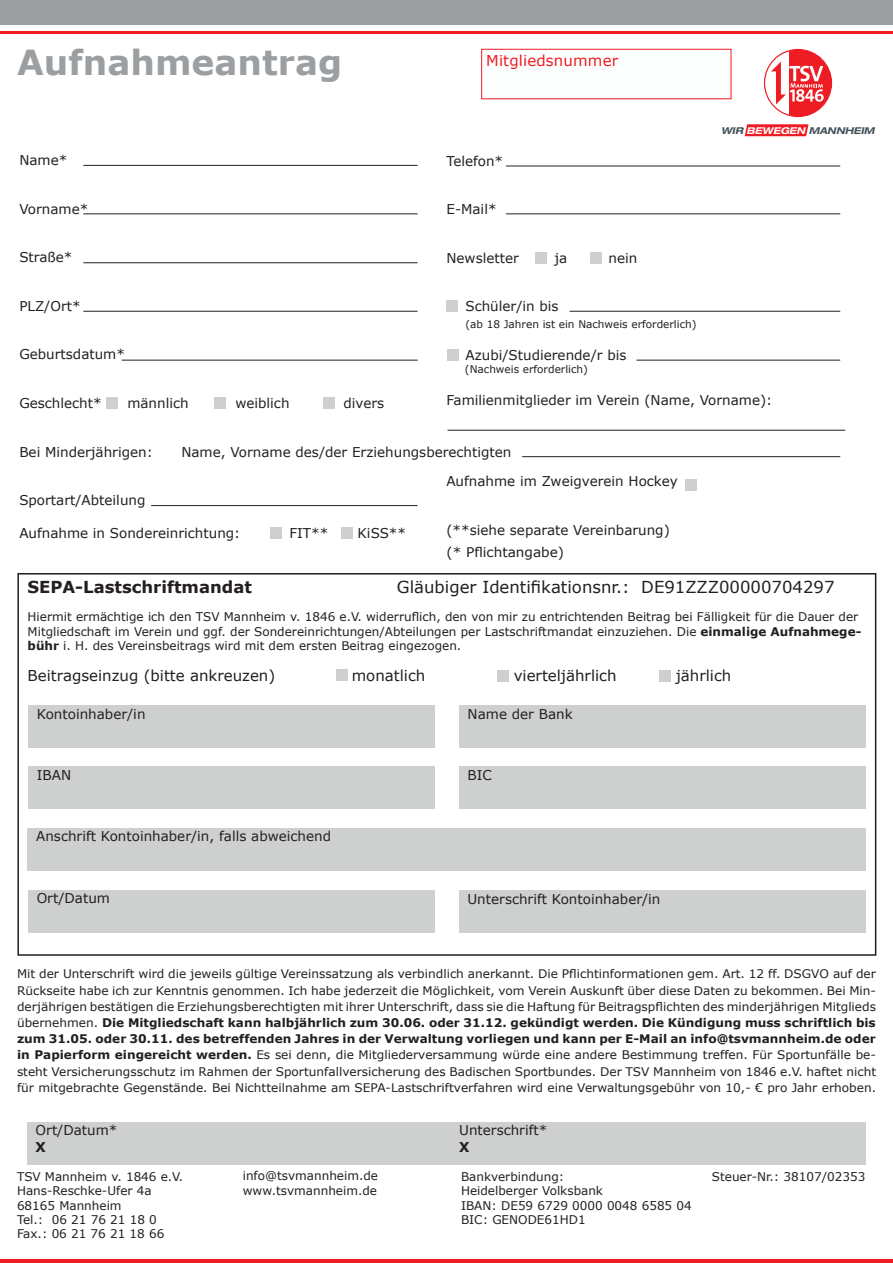
<style>
.page{position:relative;width:893px;height:1263px;background:#fff}
.page>*{position:absolute;margin:0;border:0;box-sizing:border-box;transform-origin:0 0}
.t1{font:700 34.5px "Verdana";color:#9c9fa1}
.t2{font:16.5px "Verdana";color:#231f20}
.t3{font:700 16.5px "Verdana";color:#231f20}
.t4{font:15px "Verdana";color:#231f20}
.t5{font:15px "Verdana";letter-spacing:.01em;color:#ee1d23}
.t6{font:13.5px "Verdana";color:#231f20}
.t7{font:700 13.5px "Verdana";color:#231f20}
.t8{font:13.35px "Verdana";color:#231f20}
.t9{font:12px/14.4px "Verdana";color:#231f20}
.t10{font:11.85px/16.2px "Verdana";color:#231f20;text-align:justify}
.t11{font:10.5px "Verdana";color:#231f20}
.t12{font:italic 700 expanded 9.45px "Helvetica Neue";color:#425159}
.s1{color:#fff}
.s2{font-weight:700}
</style>
<div class="page">
<div style="left:0;top:0;width:893px;height:25px;background:#9c9fa1"></div>
<hr style="left:0;top:31px;width:893px;height:3px;background:#ee1d23">
<div style="left:481px;top:49px;width:250px;height:50px;border:1px solid #ee1d23"></div>
<hr style="left:0;top:1259px;width:893px;height:4px;background:#ee1d23">
<div style="left:17px;top:573px;width:859px;height:383px;border:2px solid #231f20"></div>
<div style="left:28px;top:828px;width:838px;height:42px;background:#ced0d0"></div>
<div style="left:27px;top:1122px;width:838px;height:42px;background:#ced0d0"></div>
<div style="left:459px;top:890px;width:407px;height:43px;background:#ced0d0"></div>
<div style="left:28px;top:890px;width:407px;height:42px;background:#ced0d0"></div>
<div style="left:459px;top:767px;width:407px;height:42px;background:#ced0d0"></div>
<div style="left:28px;top:767px;width:407px;height:42px;background:#ced0d0"></div>
<div style="left:459px;top:705px;width:407px;height:43px;background:#ced0d0"></div>
<div style="left:28px;top:705px;width:407px;height:43px;background:#ced0d0"></div>
<div style="left:337px;top:670px;width:11px;height:11px;background:#ced0d0"></div>
<hr style="left:83px;top:165px;width:335px;height:1px;background:#231f20">
<hr style="left:83px;top:213px;width:335px;height:1px;background:#231f20">
<hr style="left:83px;top:262px;width:335px;height:1px;background:#231f20">
<hr style="left:83px;top:311px;width:335px;height:1px;background:#231f20">
<hr style="left:122px;top:360px;width:296px;height:1px;background:#231f20">
<hr style="left:506px;top:166px;width:334px;height:1px;background:#231f20">
<hr style="left:506px;top:213px;width:334px;height:1px;background:#231f20">
<hr style="left:570px;top:311px;width:270px;height:1px;background:#231f20">
<hr style="left:637px;top:360px;width:203px;height:1px;background:#231f20">
<hr style="left:522px;top:456px;width:318px;height:1px;background:#231f20">
<hr style="left:447px;top:430px;width:398px;height:1px;background:#231f20">
<hr style="left:151px;top:505px;width:267px;height:1px;background:#231f20">
<div style="left:271px;top:528px;width:11px;height:11px;background:#ced0d0"></div>
<div style="left:341px;top:528px;width:11px;height:11px;background:#ced0d0"></div>
<div style="left:686px;top:479px;width:11px;height:11px;background:#ced0d0"></div>
<div style="left:446px;top:300px;width:12px;height:12px;background:#ced0d0"></div>
<div style="left:447px;top:350px;width:11px;height:11px;background:#ced0d0"></div>
<div style="left:498px;top:671px;width:11px;height:11px;background:#ced0d0"></div>
<div style="left:659px;top:671px;width:11px;height:11px;background:#ced0d0"></div>
<div style="left:215px;top:398px;width:11px;height:11px;background:#ced0d0"></div>
<div style="left:323px;top:398px;width:11px;height:11px;background:#ced0d0"></div>
<div style="left:107px;top:398px;width:11px;height:11px;background:#ced0d0"></div>
<div style="left:535px;top:253px;width:11px;height:11px;background:#ced0d0"></div>
<div style="left:590px;top:253px;width:11px;height:11px;background:#ced0d0"></div>
<div style="left:764px;top:50px;width:67px;height:66px;background:#ee1d23;border-radius:50%"></div>
<svg style="left:764px;top:50px;width:24px;height:66px"></svg>
<div style="left:764px;top:49px;width:68px;height:68px;border:1px solid #ee1d23;border-radius:50%"></div>
<svg style="left:771px;top:62px;width:53px;height:42px"></svg>
<svg style="left:745px;top:124px;width:63px;height:12px"></svg>
<h1 class="t1" style="left:17px;top:38px;width:327px">Aufnahmeantrag</h1>
<p class="t5" style="left:486px;top:50px;width:133px">Mitgliedsnummer</p>
<p class="t12" style="left:721px;top:124px;width:155px">WIR <span class="s1">BEWEGEN</span> MANNHEIM</p>
<p class="t6" style="left:19px;top:151px;width:49px">Name*</p>
<p class="t6" style="left:19px;top:199px;width:70px">Vorname*</p>
<p class="t6" style="left:19px;top:248px;width:55px">Straße*</p>
<p class="t6" style="left:19px;top:296px;width:63px">PLZ/Ort*</p>
<p class="t6" style="left:19px;top:345px;width:107px">Geburtsdatum*</p>
<p class="t6" style="left:19px;top:394px;width:84px">Geschlecht*</p>
<p class="t6" style="left:127px;top:394px;width:63px">männlich</p>
<p class="t6" style="left:235px;top:394px;width:56px">weiblich</p>
<p class="t6" style="left:343px;top:394px;width:42px">divers</p>
<p class="t6" style="left:19px;top:442px;width:135px">Bei Minderjährigen:</p>
<p class="t6" style="left:181px;top:442px;width:332px">Name, Vorname des/der Erziehungsberechtigten</p>
<p class="t6" style="left:19px;top:491px;width:128px">Sportart/Abteilung</p>
<p class="t6" style="left:19px;top:523px;width:223px">Aufnahme in Sondereinrichtung:</p>
<p class="t6" style="left:289px;top:523px;width:40px">FIT**</p>
<p class="t6" style="left:358px;top:523px;width:50px">KiSS**</p>
<p class="t6" style="left:446px;top:151px;width:58px">Telefon*</p>
<p class="t6" style="left:446px;top:200px;width:52px">E-Mail*</p>
<p class="t6" style="left:446px;top:249px;width:74px">Newsletter</p>
<p class="t6" style="left:554px;top:249px;width:14px">ja</p>
<p class="t6" style="left:608px;top:249px;width:30px">nein</p>
<p class="t6" style="left:465px;top:297px;width:95px">Schüler/in bis</p>
<p class="t11" style="left:465px;top:316px;width:233px">(ab 18 Jahren ist ein Nachweis erforderlich)</p>
<p class="t6" style="left:465px;top:346px;width:162px">Azubi/Studierende/r bis</p>
<p class="t11" style="left:465px;top:361px;width:125px">(Nachweis erforderlich)</p>
<p class="t6" style="left:446px;top:391px;width:327px">Familienmitglieder im Verein (Name, Vorname):</p>
<p class="t6" style="left:446px;top:472px;width:233px">Aufnahme im Zweigverein Hockey</p>
<p class="t6" style="left:446px;top:520px;width:225px">(**siehe separate Vereinbarung)</p>
<p class="t8" style="left:446px;top:543px;width:119px">(* Pflichtangabe)</p>
<h2 class="t3" style="left:27px;top:575px;width:226px">SEPA-Lastschriftmandat</h2>
<h2 class="t2" style="left:397px;top:576px;width:439px">Gläubiger Identifikationsnr.: DE91ZZZ00000704297</h2>
<p class="t9" style="left:28px;top:609px;width:835px">Hiermit ermächtige ich den TSV Mannheim v. 1846 e.V. widerruflich, den von mir zu entrichtenden Beitrag bei Fälligkeit für die Dauer der<br>Mitgliedschaft im Verein und ggf. der Sondereinrichtungen/Abteilungen per Lastschriftmandat einzuziehen. Die <span class="s2">einmalige Aufnahmege&shy;bühr</span> i. H. des Vereinsbeitrags wird mit dem ersten Beitrag eingezogen.</p>
<p class="t4" style="left:28px;top:665px;width:249px">Beitragseinzug (bitte ankreuzen)</p>
<p class="t4" style="left:352px;top:665px;width:75px">monatlich</p>
<p class="t4" style="left:514px;top:665px;width:104px">vierteljährlich</p>
<p class="t4" style="left:676px;top:665px;width:57px">jährlich</p>
<p class="t6" style="left:37px;top:704px;width:110px">Kontoinhaber/in</p>
<p class="t6" style="left:468px;top:704px;width:107px">Name der Bank</p>
<p class="t6" style="left:37px;top:766px;width:36px">IBAN</p>
<p class="t6" style="left:468px;top:766px;width:26px">BIC</p>
<p class="t6" style="left:36px;top:827px;width:296px">Anschrift Kontoinhaber/in, falls abweichend</p>
<p class="t6" style="left:37px;top:889px;width:75px">Ort/Datum</p>
<p class="t6" style="left:467px;top:889px;width:195px">Unterschrift Kontoinhaber/in</p>
<p class="t10" style="left:17px;top:966px;width:861px">Mit der Unterschrift wird die jeweils gültige Vereinssatzung als verbindlich anerkannt. Die Pflichtinformationen gem. Art. 12 ff. DSGVO auf der Rückseite habe ich zur Kenntnis genommen. Ich habe jederzeit die Möglichkeit, vom Verein Auskunft über diese Daten zu bekommen. Bei Min&shy;derjährigen bestätigen die Erziehungsberechtigten mit ihrer Unterschrift, dass sie die Haftung für Beitragspflichten des minderjährigen Mitglieds übernehmen. <span class="s2">Die Mitgliedschaft kann halbjährlich zum 30.06. oder 31.12. gekündigt werden. Die Kündigung muss schriftlich bis zum 31.05. oder 30.11. des betreffenden Jahres in der Verwaltung vorliegen und kann per E-Mail an info@tsvmannheim.de oder in Papierform eingereicht werden.</span> Es sei denn, die Mitgliederversammung würde eine andere Bestimmung treffen. Für Sportunfälle be&shy;steht Versicherungsschutz im Rahmen der Sportunfallversicherung des Badischen Sportbundes. Der TSV Mannheim von 1846 e.V. haftet nicht für mitgebrachte Gegenstände. Bei Nichtteilnahme am SEPA-Lastschriftverfahren wird eine Verwaltungsgebühr von 10,- € pro Jahr erhoben.</p>
<p class="t6" style="left:36px;top:1121px;width:83px">Ort/Datum*</p>
<p class="t6" style="left:459px;top:1121px;width:90px">Unterschrift*</p>
<p class="t7" style="left:36px;top:1137px;width:12px">X</p>
<p class="t7" style="left:459px;top:1137px;width:12px">X</p>
<p class="t9" style="left:17px;top:1169px;width:168px">TSV Mannheim v. 1846 e.V.<br>Hans-Reschke-Ufer 4a<br>68165 Mannheim<br>Tel.: 06 21 76 21 18 0<br>Fax.: 06 21 76 21 18 66</p>
<p class="t9" style="left:461px;top:1169px;width:232px">Bankverbindung:<br>Heidelberger Volksbank<br>IBAN: DE59 6729 0000 0048 6585 04<br>BIC: GENODE61HD1</p>
<p class="t9" style="left:712px;top:1169px;width:155px">Steuer-Nr.: 38107/02353</p>
<p class="t9" style="left:243px;top:1169px;width:137px">info@tsvmannheim.de www.tsvmannheim.de</p>
</div>
